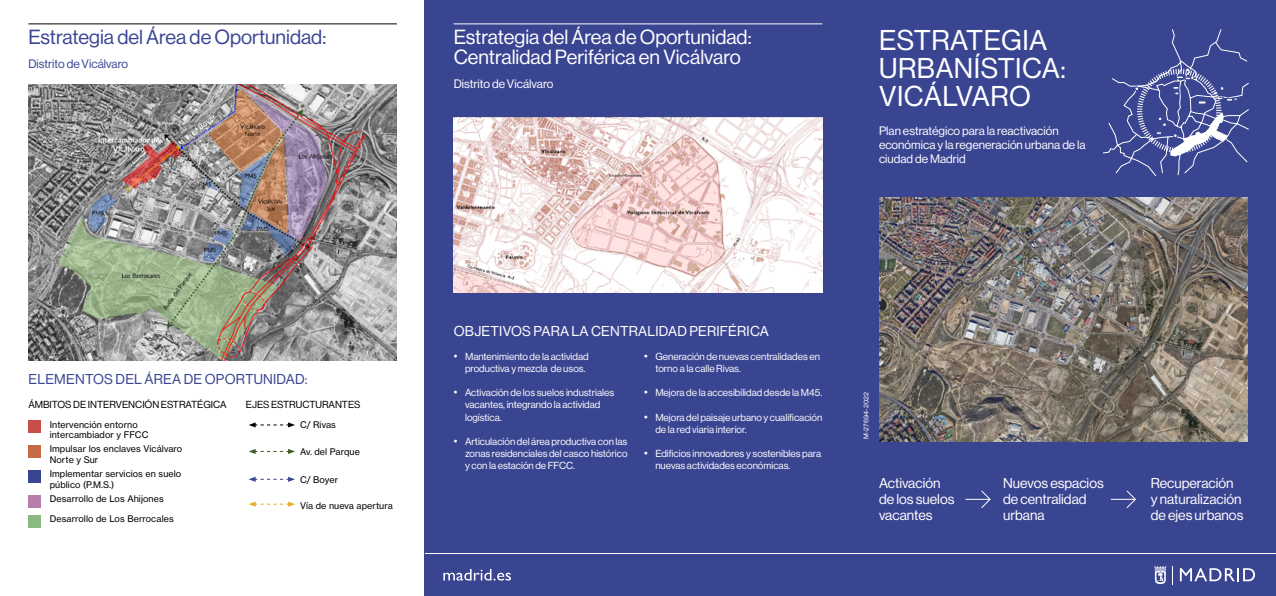
<style>
.page{position:relative;width:1276px;height:596px;background:#fff}
.page>*{position:absolute;margin:0;border:0;box-sizing:border-box;transform-origin:0 0}
.t1{font:28px/28px "N Haas Grotesk DS Pro 55 Rg";letter-spacing:.015em;color:#fff}
.Estilo_de_H2{font:20px/20px "N Haas Grotesk DS Pro 55 Rg";color:#fff}
.Estilo_de_H2-2{font:20px "N Haas Grotesk DS Pro 55 Rg";color:#3a4592}
.t2{font:14px/16px "N Haas Grotesk DS Pro 55 Rg";color:#fff}
.t3{font:14px "N Haas Grotesk DS Pro 55 Rg";letter-spacing:.015em;color:#3a4592}
.t4{font:12px/14.4px "N Haas Grotesk DS Pro 55 Rg";color:#fff}
.Estilo_de_H2-3{font:12px "N Haas Grotesk DS Pro 55 Rg";color:#3a4592}
.t5{font:10px/12px "N Haas Grotesk DS Pro 55 Rg";color:#fff}
.t6{font:10px "N Haas Grotesk DS Pro 55 Rg";color:#000}
.t7{font:9px/10.8px "N Haas Grotesk TX Pro 55 Rg";letter-spacing:.01em;color:#000}
.t8{font:6.5px "N Haas Grotesk TX Pro 55 Rg";letter-spacing:.01em;color:#fff}
.s1{font-size:12px}
</style>
<div class="page">
<img style="left:28px;top:84px;width:369px;height:276px">
<div style="left:424px;top:0;width:852px;height:595px;background:#3a4592"></div>
<svg style="left:443px;top:569px;width:68px;height:11px"></svg>
<svg style="left:1179px;top:568px;width:76px;height:13px"></svg>
<svg style="left:1154px;top:566px;width:19px;height:17px"></svg>
<hr style="left:425px;top:553px;width:851px;height:1px;background:#fff">
<svg style="left:965px;top:490px;width:26px;height:18px"></svg>
<svg style="left:1110px;top:490px;width:26px;height:18px"></svg>
<img style="left:454px;top:117px;width:368px;height:175px">
<hr style="left:454px;top:24px;width:368px;height:1px;background:#fff">
<hr style="left:28px;top:24px;width:369px;height:1px;background:#000">
<svg style="left:1103px;top:29px;width:146px;height:147px"></svg>
<img style="left:879px;top:197px;width:368px;height:244px">
<div style="left:28px;top:420px;width:12px;height:12px;background:#c84e4a"></div>
<div style="left:28px;top:445px;width:12px;height:12px;background:#c66947"></div>
<div style="left:28px;top:495px;width:12px;height:12px;background:#b77ea9"></div>
<div style="left:28px;top:470px;width:12px;height:12px;background:#3a4592"></div>
<div style="left:28px;top:515px;width:12px;height:12px;background:#8aba81"></div>
<svg style="left:249px;top:422px;width:46px;height:5px"></svg>
<svg style="left:249px;top:449px;width:46px;height:4px"></svg>
<svg style="left:249px;top:476px;width:46px;height:5px"></svg>
<svg style="left:249px;top:501px;width:46px;height:5px"></svg>
<p class="Estilo_de_H2-2" style="left:28px;top:26px;width:299px">Estrategia del Área de Oportunidad:</p>
<p class="Estilo_de_H2-3" style="left:28px;top:57px;width:101px">Distrito de Vicálvaro</p>
<p class="Estilo_de_H2" style="left:454px;top:27px;width:299px">Estrategia del Área de Oportunidad:<br>Centralidad Periférica en Vicálvaro</p>
<p class="t4" style="left:454px;top:77px;width:101px">Distrito de Vicálvaro</p>
<p class="t1" style="left:879px;top:26px;width:188px">ESTRATEGIA<br>URBANÍSTICA:<br>VICÁLVARO</p>
<p class="t4" style="left:879px;top:123px;width:208px">Plan estratégico para la reactivación económica y la regeneración urbana de la ciudad de Madrid</p>
<p class="t3" style="left:28px;top:371px;width:280px">ELEMENTOS DEL ÁREA DE OPORTUNIDAD:</p>
<p class="t7" style="left:50px;top:418px;width:100px">Intervención entorno intercambiador y FFCC</p>
<p class="t7" style="left:300px;top:418px;width:37px">C/ Rivas</p>
<p class="t7" style="left:300px;top:446px;width:61px">Av. del Parque</p>
<p class="t7" style="left:300px;top:474px;width:40px">C/ Boyer</p>
<p class="t7" style="left:300px;top:499px;width:94px">Vía de nueva apertura</p>
<p class="t6" style="left:28px;top:399px;width:200px">ÁMBITOS DE INTERVENCIÓN ESTRATÉGICA</p>
<p class="t6" style="left:246px;top:399px;width:116px">EJES ESTRUCTURANTES</p>
<p class="t7" style="left:50px;top:443px;width:134px">Impulsar los enclaves Vicálvaro<br>Norte y Sur</p>
<p class="t7" style="left:50px;top:493px;width:115px">Desarrollo de Los Ahijones</p>
<p class="t7" style="left:50px;top:468px;width:133px">Implementar servicios en suelo público (P.M.S.)</p>
<p class="t7" style="left:50px;top:513px;width:126px">Desarrollo de Los Berrocales</p>
<p class="t2" style="left:454px;top:323px;width:317px">OBJETIVOS PARA LA CENTRALIDAD PERIFÉRICA</p>
<p class="t5" style="left:465px;top:351px;width:125px;text-indent:-11px"><span class="s1">•</span> Mantenimiento de la actividad productiva y mezcla de usos.</p>
<p class="t5" style="left:465px;top:387px;width:151px;text-indent:-11px"><span class="s1">•</span> Activación de los suelos industriales vacantes, integrando la actividad logística.</p>
<p class="t5" style="left:465px;top:435px;width:164px;text-align:justify;text-indent:-11px"><span class="s1">•</span> Articulación del área productiva con las zonas residenciales del casco histórico y con la estación de FFCC.</p>
<p class="t5" style="left:655px;top:351px;width:166px;text-indent:-11px"><span class="s1">•</span> Generación de nuevas centralidades en torno a la calle Rivas.</p>
<p class="t5" style="left:644px;top:387px;width:180px"><span class="s1">•</span> Mejora de la accesibilidad desde la M45.</p>
<p class="t5" style="left:655px;top:411px;width:168px;text-indent:-11px"><span class="s1">•</span> Mejora del paisaje urbano y cualificación de la red viaria interior.</p>
<p class="t5" style="left:655px;top:447px;width:167px;text-indent:-11px"><span class="s1">•</span> Edificios innovadores y sostenibles para nuevas actividades económicas.</p>
<p class="t8" style="left:862px;top:438px;width:48px;rotate:-90deg">M-27694-2022</p>
<p class="t2" style="left:879px;top:474px;width:77px">Activación de los suelos vacantes</p>
<p class="t2" style="left:1003px;top:474px;width:102px">Nuevos espacios de centralidad urbana</p>
<p class="t2" style="left:1150px;top:474px;width:94px">Recuperación y naturalización de ejes urbanos</p>
</div>
